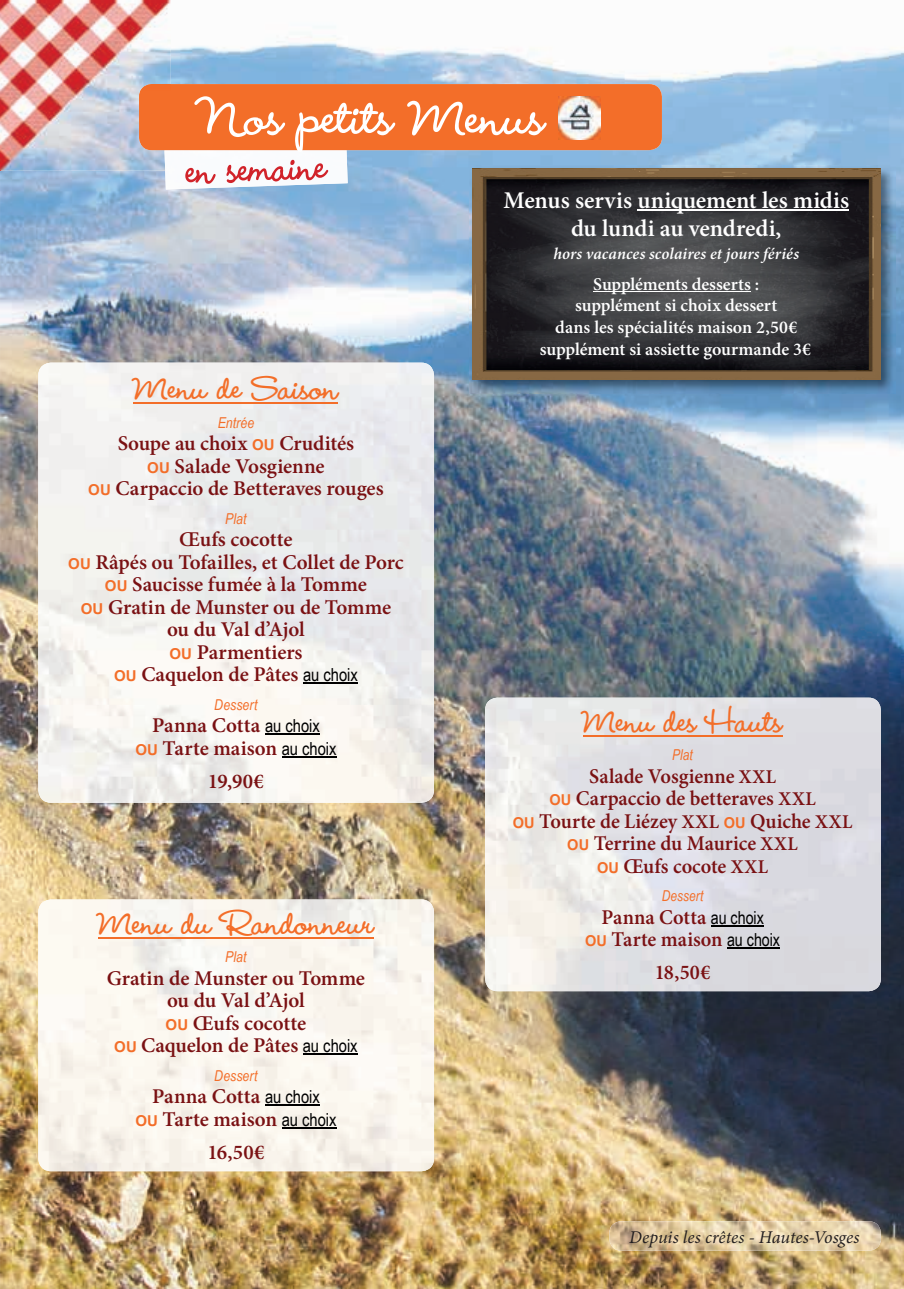
<style>
.page{position:relative;width:904px;height:1289px;background:#fff}
.page>*{position:absolute;margin:0;border:0;box-sizing:border-box;transform-origin:0 0}
.t1{font:700 64.5px "Wendy LP";letter-spacing:.005em;color:#fff;scale:1.04 1}
.t2{font:700 51px "Wendy LP";color:#d1232a}
.t3{font:700 41.25px "Wendy LP";letter-spacing:.005em;color:#f36e29}
.t4{font:600 24px/28.5px "Minion Pro";letter-spacing:-.01em;color:#fff;text-align:center}
.t5{font:600 21px/22.5px "Minion Pro";letter-spacing:-.005em;color:#7a1113;text-align:center}
.t6{font:600 18px/21.6px "Minion Pro";letter-spacing:-.005em;color:#fff;text-align:center}
.t7{font:italic 18px "Minion Pro";color:#231f20}
.t8{font:italic 600 16.5px "Minion Pro";letter-spacing:.005em;color:#fff}
.t9{font:italic 15px "Arial Narrow";letter-spacing:.005em;color:#f36e29}
.s1{font-family:"Arial";font-weight:700;font-size:15px;color:#f36e29}
.s2{font-family:"Arial Narrow";font-weight:400;font-size:18px;color:#000}
.s3{font-size:19.5px}
</style>
<div class="page">
<img style="left:0;top:35px;width:903px;height:1253px">
<img style="left:165px;top:150px;width:182px;height:39px">
<img style="left:38px;top:362px;width:396px;height:440px">
<hr style="left:134px;top:403px;width:204px;height:1px;background:#f36e29">
<hr style="left:303px;top:682px;width:55px;height:2px;background:#000">
<hr style="left:265px;top:733px;width:55px;height:2px;background:#000">
<hr style="left:282px;top:756px;width:54px;height:1px;background:#000">
<img style="left:38px;top:899px;width:396px;height:272px">
<hr style="left:98px;top:937px;width:275px;height:1px;background:#f36e29">
<hr style="left:303px;top:1053px;width:54px;height:1px;background:#000">
<hr style="left:265px;top:1104px;width:55px;height:1px;background:#000">
<hr style="left:282px;top:1127px;width:54px;height:1px;background:#000">
<img style="left:485px;top:697px;width:395px;height:294px">
<hr style="left:582px;top:735px;width:200px;height:1px;background:#f36e29">
<hr style="left:710px;top:924px;width:53px;height:2px;background:#000">
<hr style="left:727px;top:947px;width:52px;height:1px;background:#000">
<div style="left:139px;top:84px;width:522px;height:66px;background:#f36e29;border-radius:13px"></div>
<img style="left:558px;top:96px;width:42px;height:43px">
<img style="left:609px;top:1221px;width:271px;height:29px">
<img style="left:470px;top:166px;width:425px;height:228px">
<img style="left:472px;top:168px;width:408px;height:211px">
<hr style="left:593px;top:291px;width:157px;height:1px;background:#fff">
<hr style="left:637px;top:209px;width:211px;height:2px;background:#fff">
<img style="left:0;top:0;width:171px;height:171px">
<img style="left:164px;top:150px;width:7px;height:21px">
<img style="left:139px;top:84px;width:32px;height:66px">
<h1 class="t1" style="left:200px;top:78px;width:333px">Nos petits Menus</h1>
<h2 class="t2" style="left:185px;top:140px;width:142px;rotate:-2deg">en semaine</h2>
<h3 class="t3" style="left:134px;top:363px;width:206px">Menu de Saison</h3>
<p class="t9" style="left:218px;top:412px;width:38px">Entrée</p>
<p class="t5" style="left:88px;top:432px;width:297px">Soupe au choix <span class="s1">OU</span> Crudités<br><span class="s1">OU</span> Salade Vosgienne<br><span class="s1">OU</span> Carpaccio de Betteraves rouges</p>
<p class="t9" style="left:225px;top:508px;width:23px">Plat</p>
<p class="t5" style="left:68px;top:528px;width:337px">Œufs cocotte<br><span class="s1">OU</span> Râ pé s ou Tofailles, et Collet de Porc<br><span class="s1">OU</span> Saucisse fumé e à la Tomme<br><span class="s1">OU</span> Gratin de Munster ou de Tomme ou du Val d’Ajol<br><span class="s1">OU</span> Parmentiers<br><span class="s1">OU</span> Caquelon de Pâtes <span class="s2">au choix</span></p>
<p class="t9" style="left:214px;top:694px;width:45px">Dessert</p>
<p class="t5" style="left:135px;top:714px;width:203px">Panna Cotta <span class="s2">au choix<br></span><span class="s1">OU</span> Tarte maison <span class="s2">au choix</span></p>
<p class="t5" style="left:208px;top:770px;width:58px">19,90€</p>
<h3 class="t3" style="left:98px;top:898px;width:277px">Menu du Randonneur</h3>
<p class="t9" style="left:225px;top:946px;width:23px">Plat</p>
<p class="t5" style="left:107px;top:966px;width:259px">Gratin de Munster ou Tomme ou du Val d’Ajol<br><span class="s1">OU</span> Œufs cocotte<br><span class="s1">OU</span> Caquelon de Pâtes <span class="s2">au choix</span></p>
<p class="t9" style="left:214px;top:1065px;width:45px">Dessert</p>
<p class="t5" style="left:135px;top:1085px;width:203px">Panna Cotta <span class="s2">au choix<br></span><span class="s1">OU</span> Tarte maison <span class="s2">au choix</span></p>
<p class="t5" style="left:207px;top:1140px;width:59px">16,50€</p>
<p class="t4" style="left:503px;top:186px;width:347px">Menus servis uniquement les midis du lundi au vendredi,</p>
<p class="t8" style="left:553px;top:242px;width:247px">hors vacances scolaires et jours fé rié s</p>
<p class="t6" style="left:540px;top:273px;width:272px">Suppléments desserts :<br>supplément si choix dessert<br>dans les spécialités maison 2,50€ supplément si assiette gourmande 3€</p>
<h3 class="t3" style="left:582px;top:695px;width:201px">Menu des Hauts</h3>
<p class="t9" style="left:672px;top:744px;width:22px">Plat</p>
<p class="t5" style="left:512px;top:764px;width:341px">Salade Vosgienne <span class="s3">XXL<br></span><span class="s1">OU</span> Carpaccio de betteraves <span class="s3">XXL<br></span><span class="s1">OU</span> Tourte de Liézey <span class="s3">XXL</span> <span class="s1">OU</span> Quiche <span class="s3">XXL<br></span><span class="s1">OU</span> Terrine du Maurice <span class="s3">XXL<br></span><span class="s1">OU</span> Œufs cocote <span class="s3">XXL</span></p>
<p class="t9" style="left:661px;top:885px;width:43px">Dessert</p>
<p class="t5" style="left:585px;top:905px;width:196px">Panna Cotta <span class="s2">au choix<br></span><span class="s1">OU</span> Tarte maison <span class="s2">au choix</span></p>
<p class="t5" style="left:654px;top:961px;width:57px">18,50€</p>
<p class="t7" style="left:629px;top:1224px;width:232px">Depuis les crêtes - Hautes-Vosges</p>
</div>
